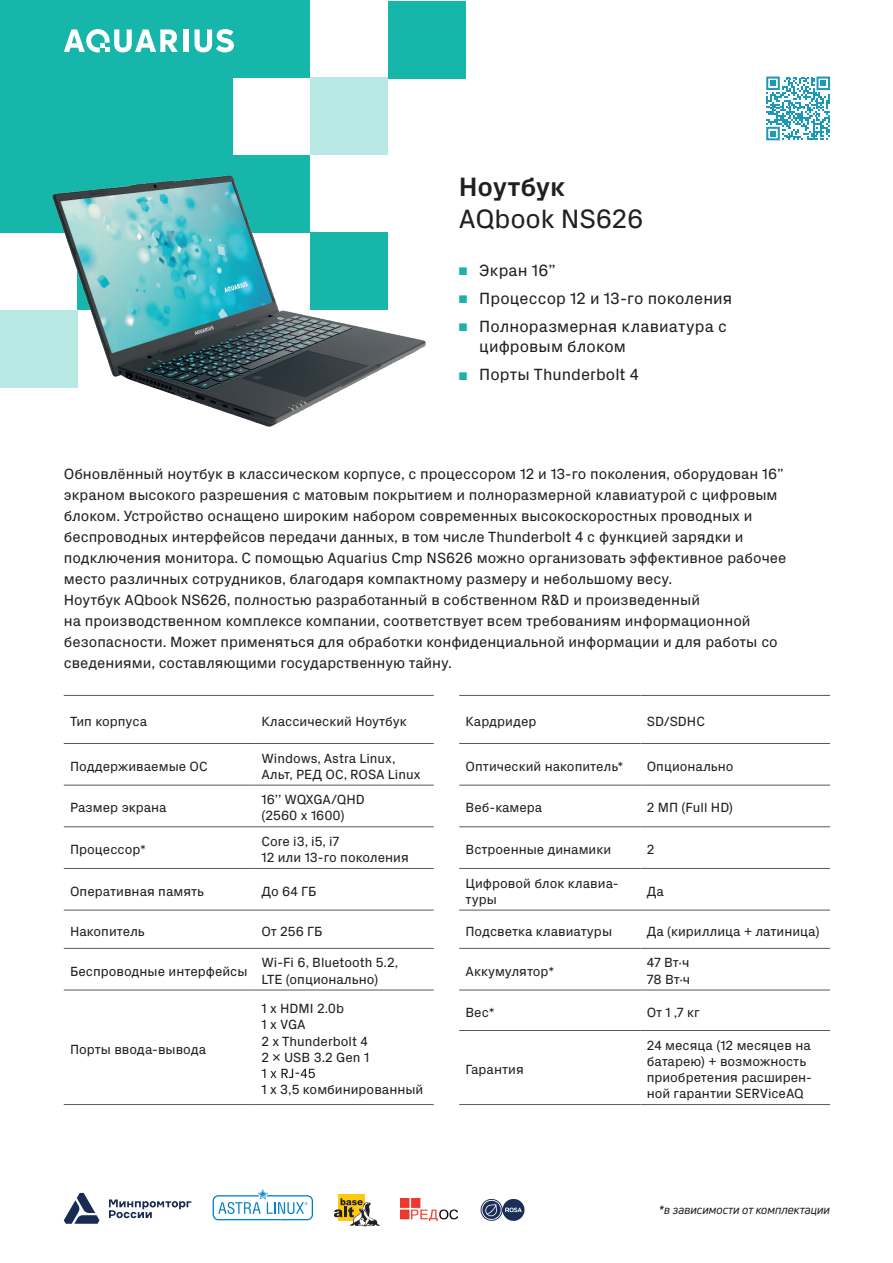
<style>
.page{position:relative;width:893px;height:1263px;background:#fff}
.page>*{position:absolute;margin:0;border:0;box-sizing:border-box;transform-origin:0 0}
.t1{font:27px "Px Grotesk Pan";letter-spacing:-.01em;color:#231f20}
.t2{font:700 27px "Px Grotesk Pan";letter-spacing:-.005em;color:#231f20}
.t3{font:16.5px/19.8px "Px Grotesk Pan";letter-spacing:.005em;color:#231f20}
.t4{font:15px/21px "Px Grotesk Pan";color:#231f20}
.t5{font:13.5px/16.2px "Px Grotesk Pan";color:#231f20}
.t6{font:italic 12px "Uni Neue";color:#231f20}
.s1{font-family:"Arial";color:#1fb0a9}
</style>
<div class="page">
<div style="left:0;top:0;width:78px;height:78px;background:#16b7aa"></div>
<div style="left:78px;top:0;width:77px;height:78px;background:#16b7aa"></div>
<div style="left:155px;top:0;width:78px;height:78px;background:#16b7aa"></div>
<div style="left:0;top:78px;width:78px;height:77px;background:#16b7aa"></div>
<div style="left:78px;top:78px;width:77px;height:77px;background:#16b7aa"></div>
<div style="left:155px;top:78px;width:78px;height:77px;background:#16b7aa"></div>
<div style="left:0;top:155px;width:78px;height:78px;background:#16b7aa"></div>
<div style="left:233px;top:0;width:77px;height:78px;background:#16b7aa"></div>
<div style="left:310px;top:78px;width:78px;height:77px;background:#b9e9e5"></div>
<div style="left:183px;top:29px;width:5px;height:23px;background:#fff"></div>
<svg style="left:195px;top:29px;width:39px;height:23px"></svg>
<svg style="left:64px;top:29px;width:114px;height:23px"></svg>
<svg style="left:64px;top:1193px;width:36px;height:31px"></svg>
<svg style="left:109px;top:1199px;width:82px;height:19px"></svg>
<div style="left:0;top:310px;width:78px;height:78px;background:#b9e9e5"></div>
<div style="left:388px;top:1px;width:77px;height:77px;background:#16b7aa"></div>
<svg style="left:213px;top:1189px;width:100px;height:31px"></svg>
<div style="left:338px;top:1194px;width:27px;height:26px;background:#feca0a"></div>
<svg style="left:334px;top:1198px;width:46px;height:28px"></svg>
<img style="left:401px;top:1199px;width:57px;height:22px">
<svg style="left:481px;top:1199px;width:44px;height:22px"></svg>
<svg style="left:64px;top:784px;width:766px;height:295px"></svg>
<hr style="left:64px;top:695px;width:191px;height:1px;background:#57585a">
<hr style="left:255px;top:695px;width:179px;height:1px;background:#57585a">
<hr style="left:459px;top:695px;width:181px;height:1px;background:#57585a">
<hr style="left:640px;top:695px;width:190px;height:1px;background:#57585a">
<hr style="left:64px;top:743px;width:191px;height:1px;background:#57585a">
<hr style="left:255px;top:743px;width:179px;height:1px;background:#57585a">
<hr style="left:459px;top:743px;width:181px;height:1px;background:#57585a">
<hr style="left:640px;top:743px;width:190px;height:1px;background:#57585a">
<hr style="left:64px;top:785px;width:191px;height:1px;background:#57585a">
<hr style="left:255px;top:785px;width:179px;height:1px;background:#57585a">
<hr style="left:459px;top:785px;width:181px;height:1px;background:#57585a">
<hr style="left:640px;top:785px;width:190px;height:1px;background:#57585a">
<hr style="left:64px;top:826px;width:191px;height:1px;background:#57585a">
<hr style="left:255px;top:826px;width:179px;height:1px;background:#57585a">
<hr style="left:459px;top:826px;width:181px;height:1px;background:#57585a">
<hr style="left:640px;top:826px;width:190px;height:1px;background:#57585a">
<hr style="left:64px;top:868px;width:191px;height:1px;background:#57585a">
<hr style="left:255px;top:868px;width:179px;height:1px;background:#57585a">
<hr style="left:459px;top:868px;width:181px;height:1px;background:#57585a">
<hr style="left:640px;top:868px;width:190px;height:1px;background:#57585a">
<hr style="left:64px;top:910px;width:191px;height:1px;background:#57585a">
<hr style="left:255px;top:910px;width:179px;height:1px;background:#57585a">
<hr style="left:459px;top:910px;width:181px;height:1px;background:#57585a">
<hr style="left:640px;top:910px;width:190px;height:1px;background:#57585a">
<hr style="left:64px;top:948px;width:191px;height:1px;background:#57585a">
<hr style="left:255px;top:948px;width:179px;height:1px;background:#57585a">
<hr style="left:459px;top:948px;width:181px;height:1px;background:#57585a">
<hr style="left:640px;top:948px;width:190px;height:1px;background:#57585a">
<hr style="left:64px;top:990px;width:191px;height:1px;background:#57585a">
<hr style="left:255px;top:990px;width:179px;height:1px;background:#57585a">
<hr style="left:459px;top:990px;width:181px;height:1px;background:#57585a">
<hr style="left:640px;top:990px;width:190px;height:1px;background:#57585a">
<hr style="left:459px;top:1030px;width:181px;height:1px;background:#57585a">
<hr style="left:640px;top:1030px;width:190px;height:1px;background:#57585a">
<hr style="left:64px;top:1104px;width:191px;height:1px;background:#57585a">
<hr style="left:255px;top:1104px;width:179px;height:1px;background:#57585a">
<hr style="left:459px;top:1104px;width:181px;height:1px;background:#57585a">
<hr style="left:640px;top:1104px;width:190px;height:1px;background:#57585a">
<svg style="left:262px;top:1069px;width:53px;height:9px"></svg>
<img style="left:52px;top:155px;width:374px;height:272px">
<svg style="left:766px;top:77px;width:64px;height:63px"></svg>
<h1 class="t2" style="left:459px;top:167px;width:108px">Ноутбук</h1>
<h1 class="t1" style="left:459px;top:200px;width:186px">AQbook NS626</h1>
<p class="t3" style="left:458px;top:259px;width:99px"><span class="s1">■</span> Экран 16”</p>
<p class="t3" style="left:458px;top:288px;width:276px"><span class="s1">■</span> Процессор 12 и 13-го поколения</p>
<p class="t3" style="left:479px;top:316px;width:249px;text-indent:-21px"><span class="s1">■</span> Полноразмерная клавиатура с цифровым блоком</p>
<p class="t3" style="left:458px;top:364px;width:183px"><span class="s1">■</span> Порты Thunderbolt 4</p>
<p class="t4" style="left:64px;top:463px;width:724px">Обновлённый ноутбук в классическом корпусе, с процессором 12 и 13-го поколения, оборудован 16” экраном высокого разрешения с матовым покрытием и полноразмерной клавиатурой с цифровым блоком. Устройство оснащено широким набором современных высокоскоростных проводных и беспроводных интерфейсов передачи данных, в том числе Thunderbolt 4 с функцией зарядки и подключения монитора. С помощью Aquarius Cmp NS626 можно организовать эффективное рабочее место различных сотрудников, благодаря компактному размеру и небольшому весу.<br>Ноутбук AQbook NS626, полностью разработанный в собственном R&amp;D и произведенный<br>на производственном комплексе компании, соответствует всем требованиям информационной безопасности. Может применяться для обработки конфиденциальной информации и для работы со сведениями, составляющими государственную тайну.</p>
<p class="t5" style="left:70px;top:712px;width:78px">Тип корпуса</p>
<p class="t5" style="left:261px;top:712px;width:147px">Классический Ноутбук</p>
<p class="t5" style="left:466px;top:712px;width:72px">Кардридер</p>
<p class="t5" style="left:647px;top:712px;width:60px">SD/SDHC</p>
<p class="t5" style="left:70px;top:757px;width:139px">Поддерживаемые ОС</p>
<p class="t5" style="left:261px;top:749px;width:160px">Windows, Astra Linux,<br>Альт, РЕД ОС, ROSA Linux</p>
<p class="t5" style="left:466px;top:757px;width:159px">Оптический накопитель*</p>
<p class="t5" style="left:647px;top:757px;width:88px">Опционально</p>
<p class="t5" style="left:70px;top:799px;width:98px">Размер экрана</p>
<p class="t5" style="left:261px;top:791px;width:105px">16’’ WQXGA/QHD (2560 x 1600)</p>
<p class="t5" style="left:466px;top:799px;width:78px">Веб-камера</p>
<p class="t5" style="left:647px;top:799px;width:88px">2 МП (Full HD)</p>
<p class="t5" style="left:70px;top:841px;width:77px">Процессор*</p>
<p class="t5" style="left:261px;top:832px;width:149px">Core i3, i5, i7<br>12 или 13-го поколения</p>
<p class="t5" style="left:466px;top:841px;width:147px">Встроенные динамики</p>
<p class="t5" style="left:647px;top:841px;width:9px">2</p>
<p class="t5" style="left:70px;top:882px;width:136px">Оперативная память</p>
<p class="t5" style="left:261px;top:882px;width:57px">До 64 ГБ</p>
<p class="t5" style="left:466px;top:874px;width:155px">Цифровой блок клавиа&shy;туры</p>
<p class="t5" style="left:647px;top:882px;width:19px">Да</p>
<p class="t5" style="left:70px;top:922px;width:76px">Накопитель</p>
<p class="t5" style="left:261px;top:922px;width:63px">От 256 ГБ</p>
<p class="t5" style="left:466px;top:922px;width:148px">Подсветка клавиатуры</p>
<p class="t5" style="left:647px;top:922px;width:174px">Да (кириллица + латиница)</p>
<p class="t5" style="left:70px;top:962px;width:179px">Беспроводные интерфейсы</p>
<p class="t5" style="left:261px;top:954px;width:138px">Wi-Fi 6, Bluetooth 5.2,<br>LTE (опционально)</p>
<p class="t5" style="left:466px;top:962px;width:90px">Аккумулятор*</p>
<p class="t5" style="left:647px;top:954px;width:45px">47 Вт·ч<br>78 Вт·ч</p>
<p class="t5" style="left:70px;top:1040px;width:138px">Порты ввода-вывода</p>
<p class="t5" style="left:261px;top:1000px;width:109px">1 x HDMI 2.0b<br>1 x VGA<br>2 x Thunderbolt 4<br>2 × USB 3.2 Gen 1</p>
<p class="t5" style="left:261px;top:1081px;width:163px">1 x 3,5 комбинированный</p>
<p class="t5" style="left:465px;top:1003px;width:31px">Вес*</p>
<p class="t5" style="left:647px;top:1003px;width:55px">От 1 ,7 кг</p>
<p class="t5" style="left:465px;top:1060px;width:60px">Гарантия</p>
<p class="t5" style="left:647px;top:1036px;width:167px">24 месяца (12 месяцев на батарею) + возможность приобретения расширен&shy;ной гарантии SERViceAQ</p>
<p class="t6" style="left:659px;top:1202px;width:173px">*в зависимости от комплектации</p>
</div>
